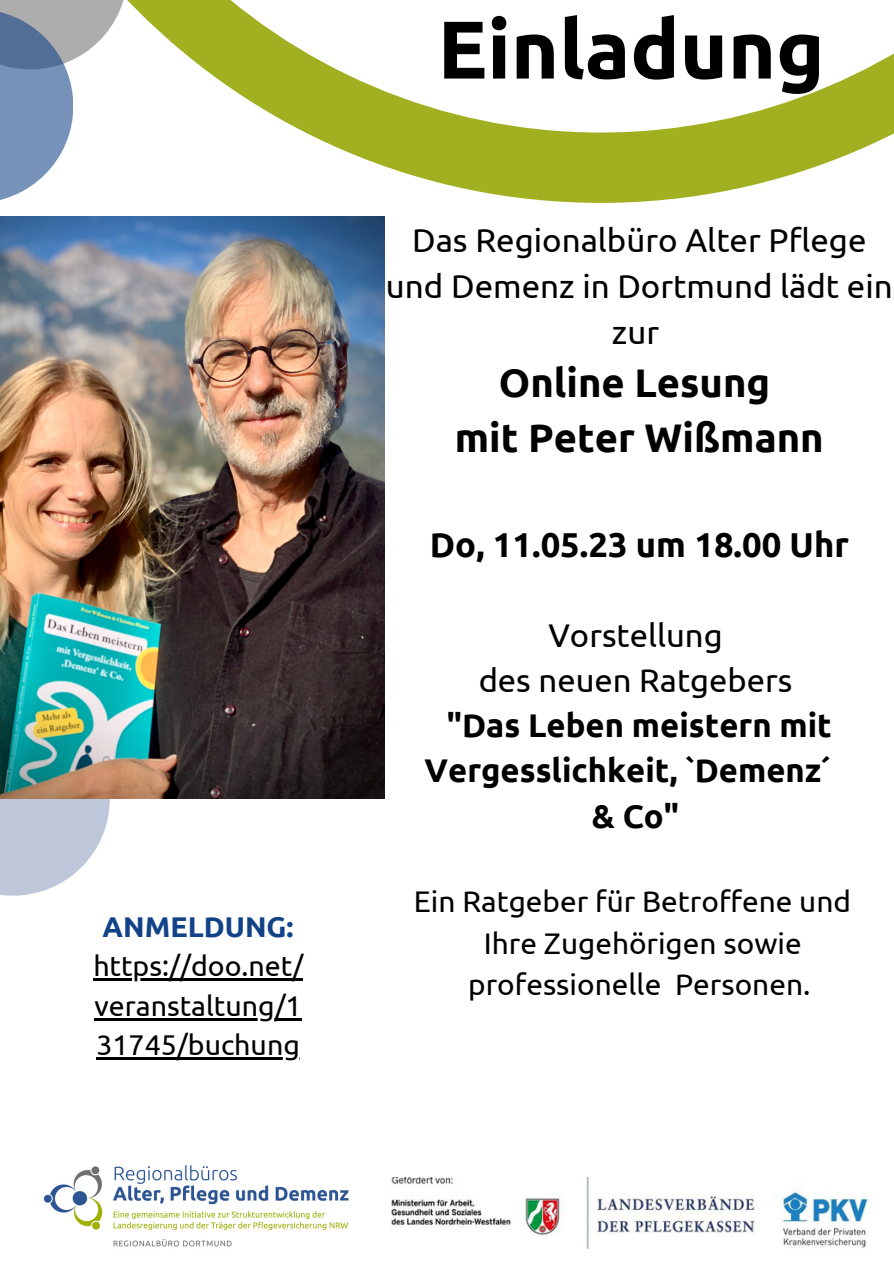
<style>
.page{position:relative;width:894px;height:1264px;background:#fff}
.page>*{position:absolute;margin:0;border:0;box-sizing:border-box;transform-origin:0 0}
.t1{font:700 81.75px "Ubuntu";color:#000}
.t2{font:700 39.9px/55.2px "Ubuntu";color:#000;text-align:center}
.t3{font:700 34.5px "Ubuntu";color:#000}
.t4{font:33px/46.2px "Ubuntu";color:#000;text-align:center}
.t5{font:700 32.85px "Ubuntu";color:#000}
.t6{font:32.85px/45px "Ubuntu";color:#000;text-align:center}
.t7{font:29.7px "Ubuntu";color:#000}
.t8{font:28.5px/39.5px "Ubuntu";color:#000;text-align:justify}
.t9{font:700 28.5px "Ubuntu";color:#124287}
</style>
<div class="page">
<hr style="left:93px;top:978px;width:210px;height:2px;background:#000">
<hr style="left:94px;top:1017px;width:208px;height:3px;background:#000">
<hr style="left:96px;top:1057px;width:204px;height:2px;background:#000">
<img style="left:391px;top:1177px;width:479px;height:71px">
<img style="left:43px;top:1165px;width:305px;height:82px">
<svg style="left:0;top:798px;width:110px;height:97px;fill:#bec6da"></svg>
<img style="left:0;top:216px;width:384px;height:582px">
<svg style="left:127px;top:0;width:766px;height:203px"></svg>
<svg style="left:0;top:0;width:124px;height:60px;fill:#adadae"></svg>
<svg style="left:0;top:9px;width:73px;height:191px;background:#899ebb"></svg>
<p class="t9" style="left:103px;top:910px;width:192px">ANMELDUNG:</p>
<p class="t8" style="left:93px;top:945px;width:211px">https://doo.net/ veranstaltung/1<br>31745/buchung</p>
<h1 class="t1" style="left:437px;top:2px;width:388px">Einladung</h1>
<p class="t4" style="left:386px;top:216px;width:508px">Das Regionalbüro Alter Pflege und Demenz in Dortmund lädt ein zur</p>
<h2 class="t2" style="left:455px;top:355px;width:370px">Online Lesung<br>mit Peter Wißmann</h2>
<p class="t3" style="left:429px;top:525px;width:420px">Do, 11.05.23 um 18.00 Uhr</p>
<p class="t6" style="left:478px;top:612px;width:315px">Vorstellung<br>des neuen Ratgebers</p>
<p class="t5" style="left:446px;top:706px;width:386px">"Das Leben meistern mit</p>
<p class="t5" style="left:424px;top:751px;width:407px">Vergesslichkeit, `Demenz´</p>
<p class="t5" style="left:591px;top:797px;width:89px">&amp; Co"</p>
<p class="t7" style="left:414px;top:884px;width:438px">Ein Ratgeber für Betroffene und</p>
<p class="t7" style="left:483px;top:926px;width:319px">Ihre Zugehörigen sowie</p>
<p class="t7" style="left:468px;top:967px;width:343px">professionelle Personen.</p>
</div>
